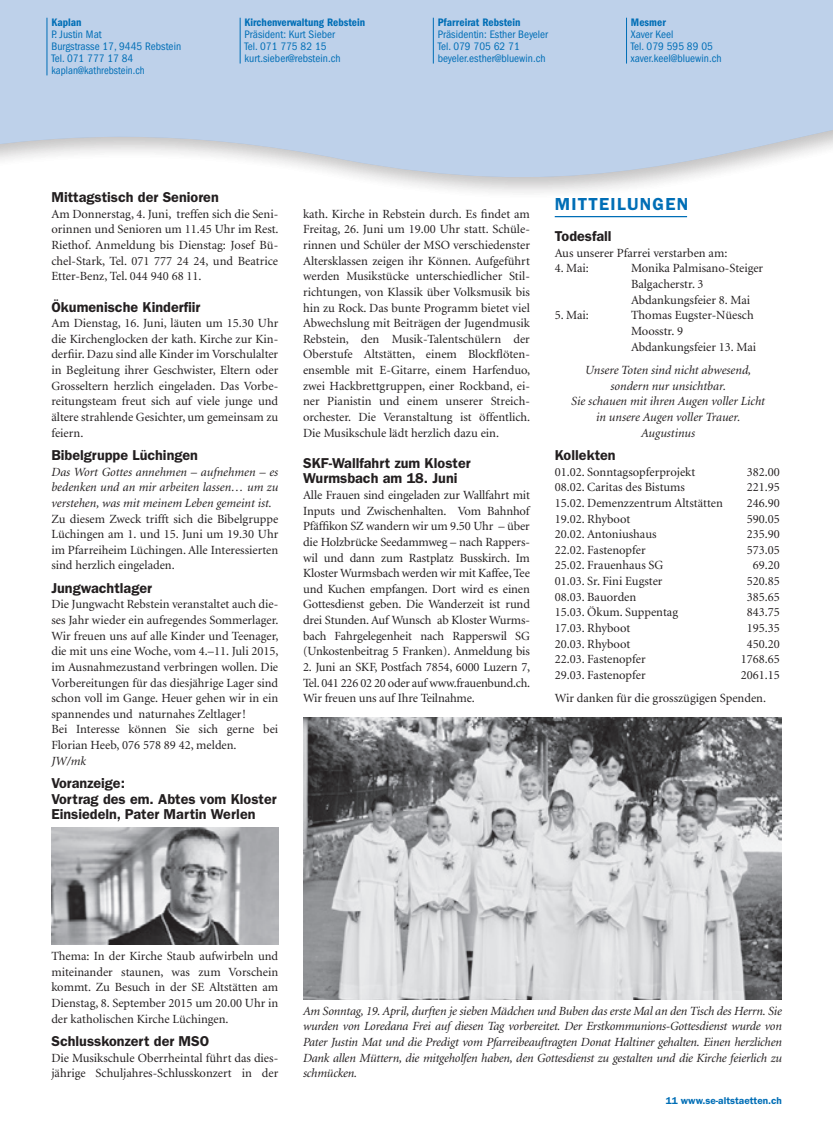
<style>
.page{position:relative;width:833px;height:1134px;background:#fff}
.page>*{position:absolute;margin:0;border:0;box-sizing:border-box;transform-origin:0 0}
.t1{font:600 17.5px "Franklin Gothic LT";letter-spacing:.07em;color:#006eb6}
.t2{font:600 14.38px/15.6px "Franklin Gothic LT";color:#231f20}
.t3{font:12.5px/15.6px "Minion LT";color:#231f20;text-align:justify}
.t4{font:italic 12.5px/15.6px "Minion LT";color:#231f20;text-align:justify}
.t5{font:condensed 11.25px/11.9px "Franklin Gothic LT";letter-spacing:.005em;color:#006eb6}
.t6{font:600 condensed 11.25px "Franklin Gothic LT";letter-spacing:.005em;color:#006eb6}
.t7{font:600 10px "Franklin Gothic LT";color:#006eb6}
</style>
<div class="page">
<svg style="left:0;top:0;width:833px;height:193px;background:#c7d7eb"></svg>
<hr style="left:240px;top:18px;width:1px;height:46px;background:#006eb6">
<hr style="left:47px;top:18px;width:1px;height:57px;background:#006eb6">
<hr style="left:433px;top:18px;width:1px;height:46px;background:#006eb6">
<hr style="left:626px;top:18px;width:1px;height:46px;background:#006eb6">
<hr style="left:555px;top:216px;width:132px;height:1px;background:#006eb6">
<img style="left:303px;top:718px;width:478px;height:281px">
<img style="left:51px;top:827px;width:227px;height:117px">
<p class="t6" style="left:51px;top:16px;width:32px">Kaplan</p>
<p class="t5" style="left:51px;top:28px;width:131px">P. Justin Mat<br>Burgstrasse 17, 9445 Rebstein<br>Tel. 071 777 17 84 kaplan@kathrebstein.ch</p>
<p class="t6" style="left:244px;top:16px;width:122px">Kirchenverwaltung Rebstein</p>
<p class="t5" style="left:244px;top:28px;width:98px">Präsident: Kurt Sieber<br>Tel. 071 775 82 15 kurt.sieber@rebstein.ch</p>
<p class="t6" style="left:438px;top:16px;width:84px">Pfarreirat Rebstein</p>
<p class="t5" style="left:438px;top:28px;width:112px">Präsidentin: Esther Beyeler<br>Tel. 079 705 62 71 beyeler.esther@bluewin.ch</p>
<p class="t6" style="left:631px;top:16px;width:36px">Mesmer</p>
<p class="t5" style="left:631px;top:28px;width:92px">Xaver Keel<br>Tel. 079 595 89 05 xaver.keel@bluewin.ch</p>
<p class="t2" style="left:51px;top:189px;width:169px">Mittagstisch der Senioren</p>
<p class="t3" style="left:51px;top:206px;width:229px">Am Donnerstag, 4. Juni, treffen sich die Seni&shy;orinnen und Senioren um 11.45 Uhr im Rest.<br>Riethof. Anmeldung bis Dienstag: Josef Bü&shy;chel-Stark, Tel. 071 777 24 24, und Beatrice Etter-Benz, Tel. 044 940 68 11.</p>
<p class="t2" style="left:51px;top:299px;width:150px">Ökumenische Kinderfiir</p>
<p class="t3" style="left:51px;top:316px;width:228px">Am Dienstag, 16. Juni, läuten um 15.30 Uhr die Kirchenglocken der kath. Kirche zur Kin&shy;derfiir. Dazu sind alle Kinder im Vorschulalter in Begleitung ihrer Geschwister, Eltern oder Grosseltern herzlich eingeladen. Das Vorbe&shy;reitungsteam freut sich auf viele junge und ältere strahlende Gesichter, um gemeinsam zu feiern.</p>
<p class="t2" style="left:51px;top:447px;width:148px">Bibelgruppe Lüchingen</p>
<p class="t4" style="left:51px;top:464px;width:228px">Das Wort Gottes annehmen – aufnehmen – es bedenken und an mir arbeiten lassen… um zu verstehen, was mit meinem Leben gemeint ist.</p>
<p class="t3" style="left:51px;top:511px;width:228px">Zu diesem Zweck trifft sich die Bibelgruppe Lüchingen am 1. und 15. Juni um 19.30 Uhr im Pfarreiheim Lüchingen. Alle Interessierten sind herzlich eingeladen.</p>
<p class="t2" style="left:51px;top:580px;width:102px">Jungwachtlager</p>
<p class="t3" style="left:51px;top:597px;width:229px;text-align:left">Die Jungwacht Rebstein veranstaltet auch die&shy;ses Jahr wieder ein aufregendes Sommerlager.<br>Wir freuen uns auf alle Kinder und Teenager, die mit uns eine Woche, vom 4.–11. Juli 2015, im Ausnahmezustand verbringen wollen. Die Vorbereitungen für das diesjährige Lager sind schon voll im Gange. Heuer gehen wir in ein spannendes und naturnahes Zeltlager!<br>Bei Interesse können Sie sich gerne bei Florian Heeb, 076 578 89 42, melden.</p>
<p class="t4" style="left:51px;top:753px;width:36px">JW/mk</p>
<p class="t2" style="left:51px;top:775px;width:227px">Voranzeige:<br>Vortrag des em. Abtes vom Kloster<br>Einsiedeln, Pater Martin Werlen</p>
<p class="t3" style="left:303px;top:206px;width:229px">kath. Kirche in Rebstein durch. Es findet am Freitag, 26. Juni um 19.00 Uhr statt. Schüle&shy;rinnen und Schüler der MSO verschiedenster Altersklassen zeigen ihr Können. Aufgeführt werden Musikstücke unterschiedlicher Stil&shy;richtungen, von Klassik über Volksmusik bis hin zu Rock. Das bunte Programm bietet viel Abwechslung mit Beiträgen der Jugendmusik Rebstein, den Musik-Talentschülern der Oberstufe Altstätten, einem Blockflöten&shy;ensemble mit E-Gitarre, einem Harfenduo, zwei Hackbrettgruppen, einer Rockband, ei&shy;ner Pianistin und einem unserer Streich&shy;orchester. Die Veranstaltung ist öffentlich.<br>Die Musikschule lädt herzlich dazu ein.</p>
<p class="t2" style="left:303px;top:455px;width:169px">SKF-Wallfahrt zum Kloster<br>Wurmsbach am 18. Juni</p>
<p class="t3" style="left:303px;top:488px;width:228px">Alle Frauen sind eingeladen zur Wallfahrt mit Inputs und Zwischenhalten. Vom Bahnhof Pfäffikon SZ wandern wir um 9.50 Uhr – über die Holzbrücke Seedammweg – nach Rappers&shy;wil und dann zum Rastplatz Busskirch. Im Kloster Wurmsbach werden wir mit Kaffee, Tee und Kuchen empfangen. Dort wird es einen Gottesdienst geben. Die Wanderzeit ist rund drei Stunden. Auf Wunsch ab Kloster Wurms&shy;bach Fahrgelegenheit nach Rapperswil SG (Unkostenbeitrag 5 Franken). Anmeldung bis</p>
<p class="t3" style="left:303px;top:660px;width:229px">2. Juni an SKF, Postfach 7854, 6000 Luzern 7, Tel. 041 226 02 20 oder auf www.frauenbund.ch.<br>Wir freuen uns auf Ihre Teilnahme.</p>
<h1 class="t1" style="left:555px;top:194px;width:135px">MITTEILUNGEN</h1>
<p class="t2" style="left:555px;top:228px;width:58px">Todesfall</p>
<p class="t3" style="left:555px;top:245px;width:174px">Aus unserer Pfarrei verstarben am:</p>
<p class="t3" style="left:555px;top:261px;width:36px">4. Mai:</p>
<p class="t3" style="left:631px;top:261px;width:134px;text-align:left">Monika Palmisano-Steiger<br>Balgacherstr. 3<br>Abdankungsfeier 8. Mai</p>
<p class="t3" style="left:555px;top:308px;width:36px">5. Mai:</p>
<p class="t3" style="left:631px;top:308px;width:127px;text-align:left">Thomas Eugster-Nüesch<br>Moosstr. 9<br>Abdankungsfeier 13. Mai</p>
<p class="t4" style="left:571px;top:363px;width:195px;text-align:center">Unsere Toten sind nicht abwesend, sondern nur unsichtbar.<br>Sie schauen mit ihren Augen voller Licht in unsere Augen voller Trauer.<br>Augustinus</p>
<p class="t2" style="left:555px;top:447px;width:62px">Kollekten</p>
<p class="t3" style="left:555px;top:464px;width:142px">01.02. Sonntagsopferprojekt</p>
<p class="t3" style="left:747px;top:464px;width:34px">382.00</p>
<p class="t3" style="left:555px;top:480px;width:132px">08.02. Caritas des Bistums</p>
<p class="t3" style="left:747px;top:480px;width:34px">221.95</p>
<p class="t3" style="left:555px;top:495px;width:170px">15.02. Demenzzentrum Altstätten</p>
<p class="t3" style="left:747px;top:495px;width:34px">246.90</p>
<p class="t3" style="left:555px;top:511px;width:77px">19.02. Rhyboot</p>
<p class="t3" style="left:747px;top:511px;width:34px">590.05</p>
<p class="t3" style="left:555px;top:527px;width:103px">20.02. Antoniushaus</p>
<p class="t3" style="left:747px;top:527px;width:34px">235.90</p>
<p class="t3" style="left:555px;top:542px;width:92px">22.02. Fastenopfer</p>
<p class="t3" style="left:747px;top:542px;width:34px">573.05</p>
<p class="t3" style="left:555px;top:558px;width:110px">25.02. Frauenhaus SG</p>
<p class="t3" style="left:753px;top:558px;width:28px">69.20</p>
<p class="t3" style="left:555px;top:574px;width:109px">01.03. Sr. Fini Eugster</p>
<p class="t3" style="left:747px;top:574px;width:34px">520.85</p>
<p class="t3" style="left:555px;top:589px;width:83px">08.03. Bauorden</p>
<p class="t3" style="left:747px;top:589px;width:34px">385.65</p>
<p class="t3" style="left:555px;top:605px;width:125px">15.03. Ökum. Suppentag</p>
<p class="t3" style="left:747px;top:605px;width:34px">843.75</p>
<p class="t3" style="left:555px;top:620px;width:77px">17.03. Rhyboot</p>
<p class="t3" style="left:747px;top:620px;width:34px">195.35</p>
<p class="t3" style="left:555px;top:636px;width:77px">20.03. Rhyboot</p>
<p class="t3" style="left:747px;top:636px;width:34px">450.20</p>
<p class="t3" style="left:555px;top:652px;width:92px">22.03. Fastenopfer</p>
<p class="t3" style="left:741px;top:652px;width:41px">1768.65</p>
<p class="t3" style="left:555px;top:667px;width:92px">29.03. Fastenopfer</p>
<p class="t3" style="left:555px;top:663px;width:227px;line-height:23.5px;text-indent:186px">2061.15<br>Wir danken für die grosszügigen Spenden.</p>
<p class="t3" style="left:51px;top:949px;width:228px">Thema: In der Kirche Staub aufwirbeln und miteinander staunen, was zum Vorschein kommt. Zu Besuch in der SE Altstätten am Dienstag, 8. September 2015 um 20.00 Uhr in der katholischen Kirche Lüchingen.</p>
<p class="t2" style="left:51px;top:1033px;width:159px">Schlusskonzert der MSO</p>
<p class="t3" style="left:51px;top:1050px;width:228px">Die Musikschule Oberrheintal führt das dies&shy;jährige Schuljahres-Schlusskonzert in der</p>
<p class="t4" style="left:303px;top:1003px;width:480px">Am Sonntag, 19. April, durften je sieben Mädchen und Buben das erste Mal an den Tisch des Herrn. Sie wurden von Loredana Frei auf diesen Tag vorbereitet. Der Erstkommunions-Gottesdienst wurde von Pater Justin Mat und die Predigt vom Pfarreibeauftragten Donat Haltiner gehalten. Einen herzlichen Dank allen Müttern, die mitgeholfen haben, den Gottesdienst zu gestalten und die Kirche feierlich zu schmücken.</p>
<p class="t7" style="left:666px;top:1094px;width:117px">11 www.se-altstaetten.ch</p>
</div>
